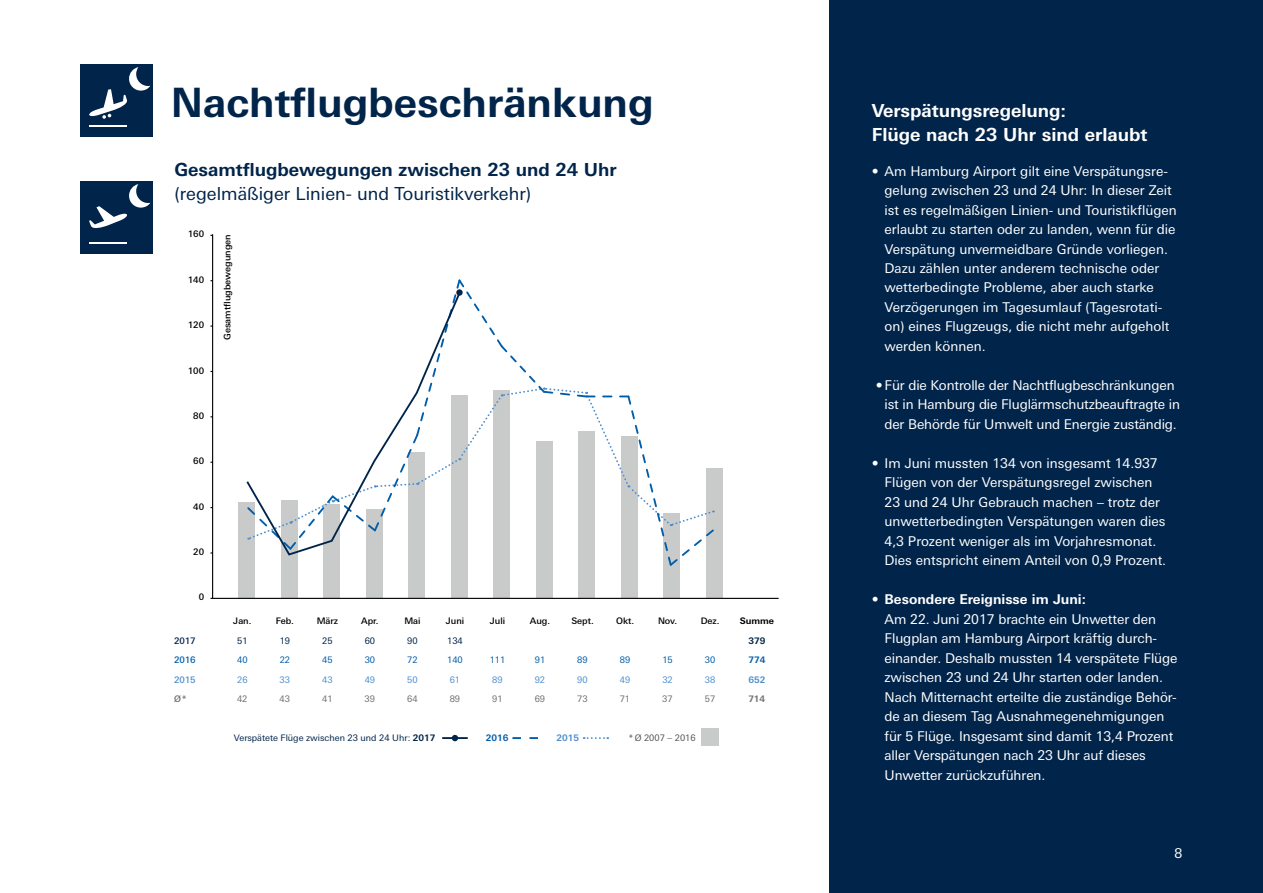
<style>
.page{position:relative;width:1263px;height:893px;background:#fff}
.page>*{position:absolute;margin:0;border:0;box-sizing:border-box;transform-origin:0 0}
.t1{font:700 40.5px "LT Univers Basic";color:#00244a}
.t2{font:700 18px/24.3px "LT Univers Basic";color:#fff}
.t3{font:18px "LT Univers Basic";color:#00244a}
.t4{font:700 18px "LT Univers Basic";color:#00244a}
.t5{font:13.5px/19.5px "LT Univers Basic";color:#fff}
.t6{font:500 9px "LT Univers Basic";color:#000}
.t7{font:9px "LT Univers Basic";color:#00244a}
.t8{font:9px "LT Univers Basic";color:#005da9}
.t9{font:9px "LT Univers Basic";color:#4f8fcd}
.t10{font:9px "LT Univers Basic";color:#706f6f}
.t11{font:9px "LT Univers Basic";color:#575756}
.t12{font:700 9px "LT Univers Basic";color:#005da9}
.t13{font:700 9px "LT Univers Basic";color:#4f8fcd}
.t14{font:700 9px "LT Univers Basic";color:#000}
.t15{font:500 9px "LT Univers Basic";color:#00244a}
.t16{font:500 9px "LT Univers Basic";color:#005da9}
.t17{font:500 9px "LT Univers Basic";color:#4f8fcd}
.t18{font:700 9px "LT Univers Basic";color:#00244a}
.t19{font:700 9px "LT Univers Basic";color:#706f6f}
.t20{font:500 9px "LT Univers Basic";color:#706f6f}
.s1{font-weight:700}
</style>
<div class="page">
<div style="left:238px;top:502px;width:17px;height:96px;background:#c9cbcb"></div>
<div style="left:281px;top:500px;width:17px;height:98px;background:#c9cbcb"></div>
<div style="left:323px;top:505px;width:17px;height:93px;background:#c9cbcb"></div>
<div style="left:366px;top:509px;width:17px;height:89px;background:#c9cbcb"></div>
<div style="left:408px;top:452px;width:17px;height:146px;background:#c9cbcb"></div>
<div style="left:451px;top:395px;width:17px;height:203px;background:#c9cbcb"></div>
<div style="left:493px;top:391px;width:17px;height:207px;background:#c9cbcb"></div>
<div style="left:536px;top:441px;width:17px;height:157px;background:#c9cbcb"></div>
<div style="left:578px;top:432px;width:17px;height:166px;background:#c9cbcb"></div>
<div style="left:621px;top:436px;width:17px;height:162px;background:#c9cbcb"></div>
<div style="left:663px;top:514px;width:17px;height:84px;background:#c9cbcb"></div>
<div style="left:706px;top:468px;width:17px;height:130px;background:#c9cbcb"></div>
<div style="left:81px;top:64px;width:72px;height:72px;background:#00244a"></div>
<hr style="left:89px;top:125px;width:38px;height:2px;background:#fff">
<svg style="left:89px;top:67px;width:61px;height:52px"></svg>
<div style="left:81px;top:181px;width:72px;height:73px;background:#00244a"></div>
<hr style="left:89px;top:242px;width:38px;height:2px;background:#fff">
<svg style="left:89px;top:184px;width:61px;height:45px"></svg>
<div style="left:829px;top:0;width:434px;height:893px;background:#00244a"></div>
<hr style="left:212px;top:234px;width:1px;height:365px;background:#000">
<div style="left:702px;top:729px;width:17px;height:17px;background:#c9cbcb"></div>
<svg style="left:512px;top:737px;width:26px;height:2px"></svg>
<svg style="left:584px;top:737px;width:24px;height:2px"></svg>
<svg style="left:456px;top:279px;width:259px;height:287px"></svg>
<hr style="left:212px;top:598px;width:567px;height:1px;background:#000">
<hr style="left:442px;top:737px;width:26px;height:2px;background:#00244a">
<svg style="left:452px;top:735px;width:6px;height:6px"></svg>
<svg style="left:246px;top:290px;width:216px;height:267px"></svg>
<h1 class="t1" style="left:171px;top:78px;width:484px">Nachtflugbeschränkung</h1>
<h2 class="t4" style="left:174px;top:158px;width:444px">Gesamtflugbewegungen zwischen 23 und 24 Uhr</h2>
<h2 class="t3" style="left:174px;top:183px;width:358px">(regelmäßiger Linien- und Touristikverkehr)</h2>
<p class="t6" style="left:188px;top:229px;width:18px">160</p>
<p class="t6" style="left:188px;top:274px;width:18px">140</p>
<p class="t6" style="left:188px;top:320px;width:18px">120</p>
<p class="t6" style="left:188px;top:365px;width:18px">100</p>
<p class="t6" style="left:193px;top:410px;width:12px">80</p>
<p class="t6" style="left:193px;top:456px;width:12px">60</p>
<p class="t6" style="left:193px;top:501px;width:12px">40</p>
<p class="t6" style="left:193px;top:547px;width:12px">20</p>
<p class="t6" style="left:199px;top:592px;width:7px">0</p>
<p class="t15" style="left:174px;top:635px;width:23px">2017</p>
<p class="t16" style="left:174px;top:655px;width:23px">2016</p>
<p class="t17" style="left:174px;top:674px;width:23px">2015</p>
<p class="t20" style="left:174px;top:694px;width:14px">Ø*</p>
<p class="t6" style="left:222px;top:340px;width:107px;rotate:-90deg">Gesamtflugbewegungen</p>
<p class="t6" style="left:233px;top:616px;width:20px">Jan.</p>
<p class="t6" style="left:276px;top:616px;width:20px">Feb.</p>
<p class="t6" style="left:317px;top:616px;width:23px">März</p>
<p class="t6" style="left:361px;top:616px;width:19px">Apr.</p>
<p class="t6" style="left:404px;top:616px;width:18px">Mai</p>
<p class="t6" style="left:446px;top:616px;width:20px">Juni</p>
<p class="t6" style="left:490px;top:616px;width:17px">Juli</p>
<p class="t6" style="left:530px;top:616px;width:22px">Aug.</p>
<p class="t6" style="left:571px;top:616px;width:24px">Sept.</p>
<p class="t6" style="left:616px;top:616px;width:19px">Okt.</p>
<p class="t6" style="left:658px;top:616px;width:21px">Nov.</p>
<p class="t6" style="left:701px;top:616px;width:20px">Dez.</p>
<p class="t14" style="left:740px;top:615px;width:36px">Summe</p>
<p class="t7" style="left:237px;top:635px;width:12px">51</p>
<p class="t7" style="left:280px;top:635px;width:12px">19</p>
<p class="t7" style="left:322px;top:635px;width:12px">25</p>
<p class="t7" style="left:365px;top:635px;width:12px">60</p>
<p class="t7" style="left:407px;top:635px;width:12px">90</p>
<p class="t7" style="left:447px;top:635px;width:17px">134</p>
<p class="t18" style="left:748px;top:635px;width:18px">379</p>
<p class="t8" style="left:237px;top:655px;width:12px">40</p>
<p class="t8" style="left:280px;top:655px;width:12px">22</p>
<p class="t8" style="left:322px;top:655px;width:12px">45</p>
<p class="t8" style="left:365px;top:655px;width:12px">30</p>
<p class="t8" style="left:407px;top:655px;width:12px">72</p>
<p class="t8" style="left:447px;top:655px;width:17px">140</p>
<p class="t8" style="left:490px;top:655px;width:17px">111</p>
<p class="t8" style="left:535px;top:655px;width:12px">91</p>
<p class="t8" style="left:577px;top:655px;width:12px">89</p>
<p class="t8" style="left:620px;top:655px;width:12px">89</p>
<p class="t8" style="left:662px;top:655px;width:12px">15</p>
<p class="t8" style="left:705px;top:655px;width:12px">30</p>
<p class="t12" style="left:748px;top:654px;width:18px">774</p>
<p class="t9" style="left:237px;top:674px;width:12px">26</p>
<p class="t9" style="left:280px;top:674px;width:12px">33</p>
<p class="t9" style="left:322px;top:674px;width:12px">43</p>
<p class="t9" style="left:365px;top:674px;width:12px">49</p>
<p class="t9" style="left:407px;top:674px;width:12px">50</p>
<p class="t9" style="left:450px;top:674px;width:12px">61</p>
<p class="t9" style="left:492px;top:674px;width:12px">89</p>
<p class="t9" style="left:535px;top:674px;width:12px">92</p>
<p class="t9" style="left:577px;top:674px;width:12px">90</p>
<p class="t9" style="left:620px;top:674px;width:12px">49</p>
<p class="t9" style="left:662px;top:674px;width:12px">32</p>
<p class="t9" style="left:705px;top:674px;width:12px">38</p>
<p class="t13" style="left:748px;top:674px;width:18px">652</p>
<p class="t10" style="left:237px;top:694px;width:12px">42</p>
<p class="t10" style="left:280px;top:694px;width:12px">43</p>
<p class="t10" style="left:322px;top:694px;width:12px">41</p>
<p class="t10" style="left:365px;top:694px;width:12px">39</p>
<p class="t10" style="left:407px;top:694px;width:12px">64</p>
<p class="t10" style="left:450px;top:694px;width:12px">89</p>
<p class="t10" style="left:492px;top:694px;width:12px">91</p>
<p class="t10" style="left:535px;top:694px;width:12px">69</p>
<p class="t10" style="left:577px;top:694px;width:12px">73</p>
<p class="t10" style="left:620px;top:694px;width:12px">71</p>
<p class="t10" style="left:662px;top:694px;width:12px">37</p>
<p class="t10" style="left:705px;top:694px;width:12px">57</p>
<p class="t19" style="left:748px;top:693px;width:18px">714</p>
<p class="t7" style="left:234px;top:733px;width:203px">Verspätete Flüge zwischen 23 und 24 Uhr: <span class="s1">2017</span></p>
<p class="t12" style="left:486px;top:732px;width:24px">2016</p>
<p class="t13" style="left:556px;top:732px;width:24px">2015</p>
<p class="t11" style="left:628px;top:733px;width:69px">*Ø 2007 – 2016</p>
<h2 class="t2" style="left:872px;top:98px;width:277px">Verspätungsregelung:<br>Flüge nach 23 Uhr sind erlaubt</h2>
<p class="t5" style="left:884px;top:161px;width:294px;text-indent:-13px">• Am Hamburg Airport gilt eine Verspätungsre&shy;gelung zwischen 23 und 24 Uhr: In dieser Zeit ist es regelmäßigen Linien- und Touristikflügen erlaubt zu starten oder zu landen, wenn für die Verspätung unvermeidbare Gründe vorliegen.<br>Dazu zählen unter anderem technische oder wetterbedingte Probleme, aber auch starke Verzögerungen im Tagesumlauf (Tagesrotati&shy;on) eines Flugzeugs, die nicht mehr aufgeholt werden können.</p>
<p class="t5" style="left:884px;top:375px;width:297px;text-indent:-9px">• Für die Kontrolle der Nachtflugbeschränkungen ist in Hamburg die Fluglärmschutzbeauftragte in der Behörde für Umwelt und Energie zuständig.</p>
<p class="t5" style="left:884px;top:453px;width:283px;text-indent:-13px">• Im Juni mussten 134 von insgesamt 14.937<br>Flügen von der Verspätungsregel zwischen 23 und 24 Uhr Gebrauch machen – trotz der unwetterbedingten Verspätungen waren dies 4,3 Prozent weniger als im Vorjahresmonat.<br>Dies entspricht einem Anteil von 0,9 Prozent.</p>
<p class="t5" style="left:884px;top:590px;width:295px;text-indent:-13px">• <span class="s1">Besondere Ereignisse im Juni:<br></span>Am 22. Juni 2017 brachte ein Unwetter den Flugplan am Hamburg Airport kräftig durch&shy;einander. Deshalb mussten 14 verspätete Flüge zwischen 23 und 24 Uhr starten oder landen.<br>Nach Mitternacht erteilte die zuständige Behör&shy;de an diesem Tag Ausnahmegenehmigungen für 5 Flüge. Insgesamt sind damit 13,4 Prozent aller Verspätungen nach 23 Uhr auf dieses Unwetter zurückzuführen.</p>
<p class="t5" style="left:1174px;top:843px;width:9px">8</p>
</div>
